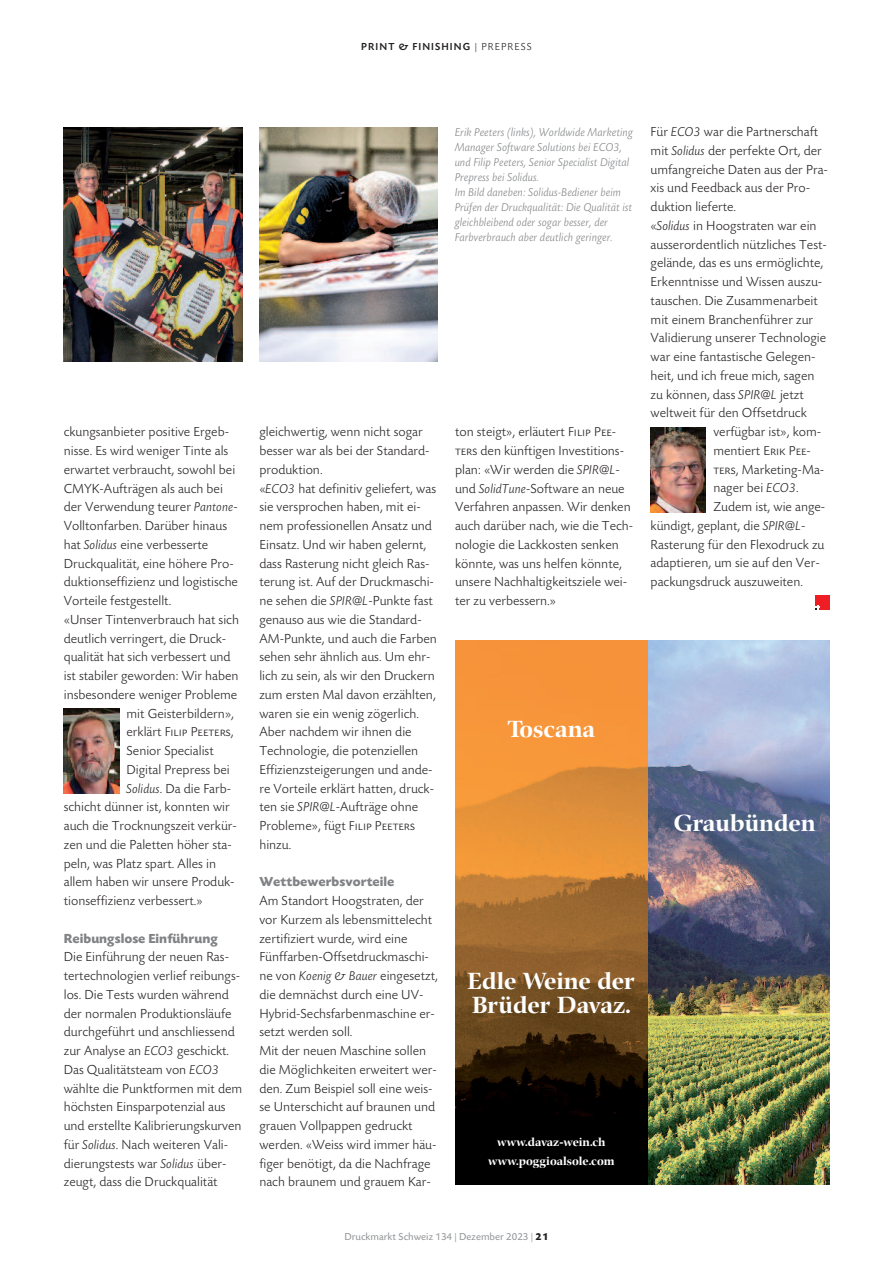
<style>
.page{position:relative;width:893px;height:1263px;background:#fff}
.page>*{position:absolute;margin:0;border:0;box-sizing:border-box;transform-origin:0 0}
.t1{font:700 24.15px/24.2px "Zapf Renais SB";color:#fff}
.t2{font:300 13.5px/18.8px "Today SB";color:#231f20}
.t3{font:700 13.5px "Today SB";color:#808285}
.t4{font:13.5px "Today SB Caps Lig";color:#231f20}
.t5{font:italic 300 12px/15px "Today SB";color:#808285}
.t6{font:700 12px/18.9px "Zapf Renais SB";color:#fff;text-align:center}
.t7{font:10.5px "Today SB";color:#939598}
.t8{font:500 10.5px "Today SB";letter-spacing:.1em;color:#231f20}
.s1{font-weight:300}
.s2{font-style:italic}
.s3{font-family:"Today SB";font-weight:300}
.s4{font-family:"Today SB Caps Lig";font-weight:400}
.s5{font-weight:700;color:#231f20}
</style>
<div class="page">
<img style="left:64px;top:708px;width:55px;height:85px">
<img style="left:259px;top:128px;width:179px;height:233px">
<img style="left:64px;top:128px;width:178px;height:233px">
<img style="left:651px;top:427px;width:55px;height:85px">
<img style="left:455px;top:641px;width:374px;height:544px">
<div style="left:815px;top:595px;width:14px;height:14px;background:#ee1e24"></div>
<svg style="left:815px;top:605px;width:5px;height:4px"></svg>
<p class="t8" style="left:361px;top:42px;width:172px">PRINT &amp; FINISHING <span class="s1">| PREPRESS</span></p>
<p class="t2" style="left:64px;top:424px;width:167px">ckungsanbieter positive Ergeb-</p>
<p class="t2" style="left:64px;top:443px;width:166px">nisse. Es wird weniger Tinte als</p>
<p class="t2" style="left:64px;top:461px;width:173px">erwartet verbraucht, sowohl bei</p>
<p class="t2" style="left:64px;top:480px;width:161px">CMyK-Aufträgen als auch bei</p>
<p class="t2" style="left:64px;top:499px;width:176px">der Verwendung teurer <span class="s2">Pantone</span>-</p>
<p class="t2" style="left:64px;top:518px;width:165px">Volltonfarben. Darüber hinaus</p>
<p class="t2" style="left:64px;top:536px;width:146px">hat <span class="s2">Solidus</span> eine verbesserte</p>
<p class="t2" style="left:64px;top:555px;width:171px">Druckqualität, eine höhere Pro-</p>
<p class="t2" style="left:64px;top:574px;width:176px">duktionseffizienz und logistische</p>
<p class="t2" style="left:64px;top:593px;width:109px">Vorteile festgestellt.</p>
<p class="t2" style="left:64px;top:611px;width:177px">«Unser Tintenverbrauch hat sich</p>
<p class="t2" style="left:64px;top:630px;width:164px">deutlich verringert, die Druck-</p>
<p class="t2" style="left:64px;top:649px;width:168px">qualität hat sich verbessert und</p>
<p class="t2" style="left:64px;top:668px;width:176px">ist stabiler geworden: Wir haben</p>
<p class="t2" style="left:64px;top:686px;width:175px">insbesondere weniger Probleme</p>
<p class="t2" style="left:127px;top:705px;width:109px">mit Geisterbildern»,</p>
<p class="t4" style="left:127px;top:724px;width:109px"><span class="s3">erklärt</span> Filip Peeters<span class="s3">,</span></p>
<p class="t2" style="left:127px;top:743px;width:89px">Senior Specialist</p>
<p class="t2" style="left:127px;top:761px;width:105px">Digital Prepress bei</p>
<p class="t2" style="left:127px;top:780px;width:106px"><span class="s2">Solidus</span>. Da die Farb-</p>
<p class="t2" style="left:64px;top:799px;width:167px">schicht dünner ist, konnten wir</p>
<p class="t2" style="left:64px;top:818px;width:175px">auch die Trocknungszeit verkür-</p>
<p class="t2" style="left:64px;top:836px;width:170px">zen und die Paletten höher sta-</p>
<p class="t2" style="left:64px;top:855px;width:154px">peln, was Platz spart. Alles in</p>
<p class="t2" style="left:64px;top:874px;width:172px">allem haben wir unsere Produk-</p>
<p class="t2" style="left:64px;top:893px;width:140px">tionseffizienz verbessert.»</p>
<p class="t3" style="left:64px;top:933px;width:155px">Reibungslose Einführung</p>
<p class="t2" style="left:64px;top:949px;width:180px">Die Einführung der neuen Ras&shy;tertechnologien verlief reibungs&shy;los. Die Tests wurden während der normalen Produktionsläufe durchgeführt und anschliessend zur Analyse an <span class="s2">ECO3</span> geschickt.<br>Das Qualitätsteam von <span class="s2">ECO3 </span>wählte die Punktformen mit dem höchsten Einsparpotenzial aus und erstellte Kalibrierungskurven für <span class="s2">Solidus</span>. Nach weiteren Vali&shy;dierungstests war <span class="s2">Solidus</span> über&shy;zeugt, dass die Druckqualität</p>
<p class="t2" style="left:259px;top:424px;width:179px">gleichwertig, wenn nicht sogar besser war als bei der Standard&shy;produktion.<br>«<span class="s2">ECO3</span> hat definitiv geliefert, was sie versprochen haben, mit ei&shy;nem professionellen Ansatz und<br>Einsatz. Und wir haben gelernt, dass Rasterung nicht gleich Ras&shy;terung ist. Auf der Druckmaschi&shy;ne sehen die <span class="s2">SPIR@L</span>-Punkte fast genauso aus wie die Standard-<br>AM-Punkte, und auch die Farben sehen sehr ähnlich aus. Um ehr&shy;lich zu sein, als wir den Druckern zum ersten Mal davon erzählten, waren sie ein wenig zögerlich.<br>Aber nachdem wir ihnen die<br>Technologie, die potenziellen<br>Effizienzsteigerungen und ande&shy;re Vorteile erklärt hatten, druck&shy;ten sie <span class="s2">SPIR@L</span>-Aufträge ohne<br>Probleme», fügt <span class="s4">Filip Peeters </span>hinzu.</p>
<p class="t3" style="left:259px;top:877px;width:137px">Wettbewerbsvorteile</p>
<p class="t2" style="left:259px;top:893px;width:180px">Am Standort Hoogstraten, der vor Kurzem als lebensmittelecht zertifiziert wurde, wird eine<br>Fünffarben-Offsetdruckmaschi&shy;ne von <span class="s2">Koenig &amp; Bauer</span> eingesetzt, die demnächst durch eine UV-<br>Hybrid-Sechsfarbenmaschine er&shy;setzt werden soll.<br>Mit der neuen Maschine sollen die Möglichkeiten erweitert wer&shy;den. Zum Beispiel soll eine weis&shy;se Unterschicht auf braunen und grauen Vollpappen gedruckt werden. «Weiss wird immer häu&shy;figer benötigt, da die Nachfrage nach braunem und grauem Kar-</p>
<p class="t5" style="left:455px;top:124px;width:180px">Erik Peeters (links), Worldwide Marketing Manager Software Solutions bei ECO3, und Filip Peeters, Senior Specialist Digital Prepress bei Solidus.<br>Im Bild daneben: Solidus-Bediener beim Prüfen der Druckqualität: Die Qualität ist gleichbleibend oder sogar besser, der Farbverbrauch aber deutlich geringer.</p>
<p class="t2" style="left:455px;top:424px;width:180px">ton steigt», erläutert <span class="s4">Filip Pee&shy;ters</span> den künftigen Investitions&shy;plan: «Wir werden die <span class="s2">SPIR@L&shy;</span>und <span class="s2">SolidTune</span>-Software an neue<br>Verfahren anpassen. Wir denken auch darüber nach, wie die Tech&shy;nologie die Lackkosten senken könnte, was uns helfen könnte, unsere Nachhaltigkeitsziele wei&shy;ter zu verbessern.»</p>
<p class="t2" style="left:651px;top:124px;width:169px">Für <span class="s2">ECO3</span> war die Partnerschaft</p>
<p class="t2" style="left:651px;top:142px;width:173px">mit <span class="s2">Solidus</span> der perfekte Ort, der</p>
<p class="t2" style="left:651px;top:161px;width:179px">umfangreiche Daten aus der Pra-</p>
<p class="t2" style="left:651px;top:180px;width:161px">xis und Feedback aus der Pro-</p>
<p class="t2" style="left:651px;top:199px;width:87px">duktion lieferte.</p>
<p class="t2" style="left:651px;top:217px;width:168px">«<span class="s2">Solidus</span> in Hoogstraten war ein</p>
<p class="t2" style="left:651px;top:236px;width:178px">ausserordentlich nützliches Test-</p>
<p class="t2" style="left:651px;top:255px;width:174px">gelände, das es uns ermöglichte,</p>
<p class="t2" style="left:651px;top:274px;width:173px">Erkenntnisse und Wissen auszu-</p>
<p class="t2" style="left:651px;top:292px;width:169px">tauschen. Die Zusammenarbeit</p>
<p class="t2" style="left:651px;top:311px;width:164px">mit einem Branchenführer zur</p>
<p class="t2" style="left:651px;top:330px;width:177px">Validierung unserer Technologie</p>
<p class="t2" style="left:651px;top:349px;width:166px">war eine fantastische Gelegen-</p>
<p class="t2" style="left:651px;top:367px;width:165px">heit, und ich freue mich, sagen</p>
<p class="t2" style="left:651px;top:386px;width:155px">zu können, dass <span class="s2">SPIR@L</span> jetzt</p>
<p class="t2" style="left:651px;top:405px;width:158px">weltweit für den Offsetdruck</p>
<p class="t2" style="left:713px;top:424px;width:109px">verfügbar ist», kom-</p>
<p class="t2" style="left:713px;top:442px;width:99px">mentiert <span class="s4">Erik Pee-</span></p>
<p class="t2" style="left:713px;top:461px;width:112px"><span class="s4">ters</span>, Marketing-Ma-</p>
<p class="t2" style="left:713px;top:480px;width:87px">nager bei <span class="s2">ECO3</span>.</p>
<p class="t2" style="left:713px;top:499px;width:113px">Zudem ist, wie ange-</p>
<p class="t2" style="left:651px;top:517px;width:157px">kündigt, geplant, die <span class="s2">SPIR@L</span>-</p>
<p class="t2" style="left:651px;top:536px;width:175px">Rasterung für den Flexodruck zu</p>
<p class="t2" style="left:651px;top:555px;width:171px">adaptieren, um sie auf den Ver-</p>
<p class="t2" style="left:651px;top:574px;width:154px">packungsdruck auszuweiten.</p>
<h1 class="t1" style="left:507px;top:717px;width:89px">Toscana</h1>
<h1 class="t1" style="left:674px;top:811px;width:143px">Graubünden</h1>
<h1 class="t1" style="left:468px;top:968px;width:169px">Edle Weine der<br>Brüder Davaz.</h1>
<p class="t6" style="left:488px;top:1132px;width:128px">www.davaz-wein.ch www.poggioalsole.com</p>
<p class="t7" style="left:344px;top:1233px;width:206px">Druckmarkt Schweiz 134 | Dezember 2023 | <span class="s5">21</span></p>
</div>
